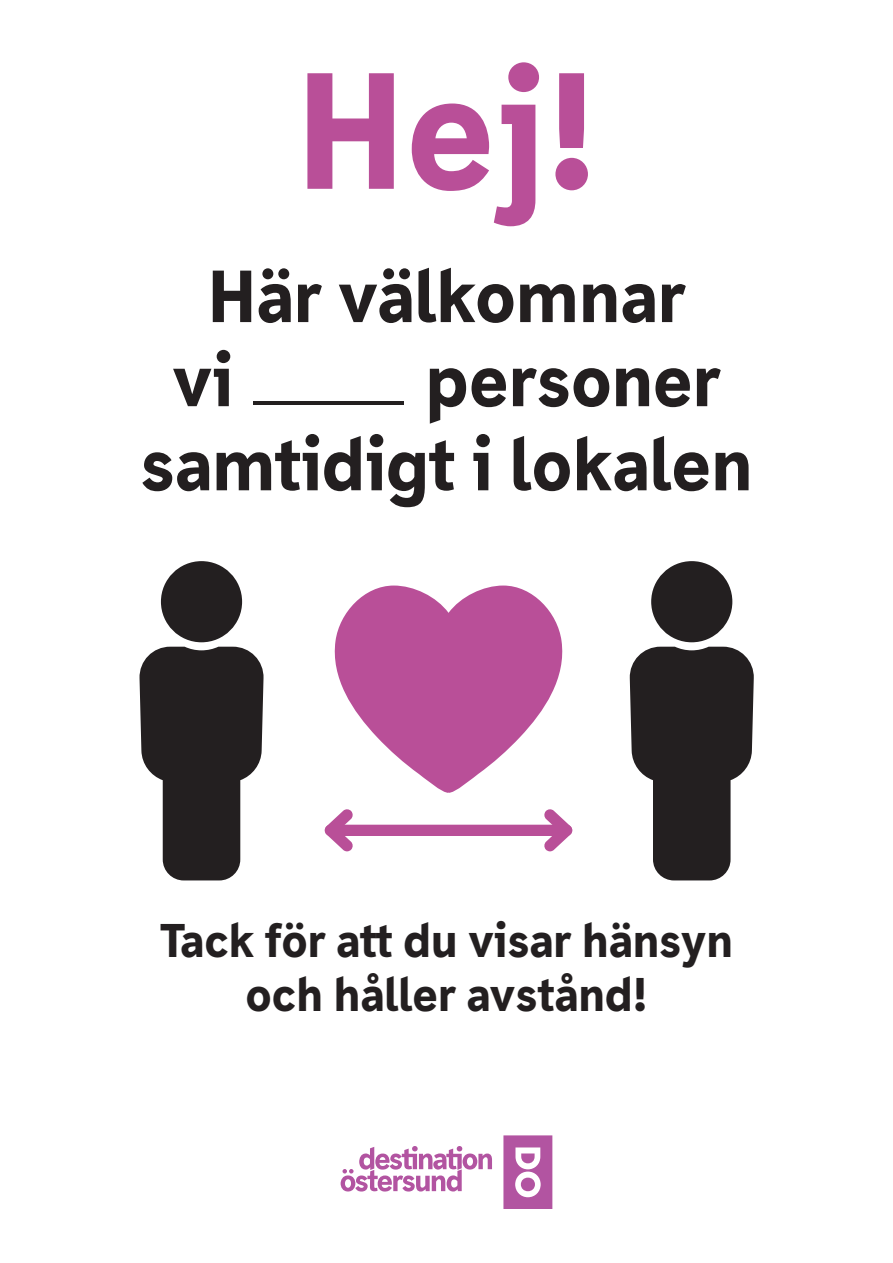
<style>
.page{position:relative;width:893px;height:1263px;background:#fff}
.page>*{position:absolute;margin:0;border:0;box-sizing:border-box;transform-origin:0 0}
.t1{font:900 157.35px "Madras";color:#b94f98}
.t2{font:900 70.05px/84.2px "Madras";color:#231f20;text-align:center}
.t3{font:900 45px/54px "Madras";color:#231f20;text-align:center}
.s1{font-weight:300}
</style>
<div class="page">
<div style="left:161px;top:561px;width:81px;height:81px;background:#231f20;border-radius:50%"></div>
<svg style="left:139px;top:647px;width:125px;height:233px"></svg>
<div style="left:651px;top:561px;width:81px;height:81px;background:#231f20;border-radius:50%"></div>
<svg style="left:629px;top:647px;width:125px;height:233px"></svg>
<svg style="left:334px;top:585px;width:229px;height:208px;fill:#b94f98"></svg>
<div style="left:325px;top:825px;width:247px;height:11px;background:#b94f98;border-radius:6px"></div>
<svg style="left:325px;top:809px;width:28px;height:42px"></svg>
<svg style="left:544px;top:809px;width:28px;height:42px"></svg>
<svg style="left:341px;top:1146px;width:151px;height:46px"></svg>
<svg style="left:503px;top:1135px;width:49px;height:74px"></svg>
<h1 class="t1" style="left:295px;top:29px;width:304px">Hej!</h1>
<p class="t2" style="left:140px;top:254px;width:614px">Här välkomnar<br>vi <span class="s1">––––––</span> personer samtidigt i lokalen</p>
<p class="t3" style="left:160px;top:914px;width:574px">Tack för att du visar hänsyn och håller avstånd!</p>
</div>
